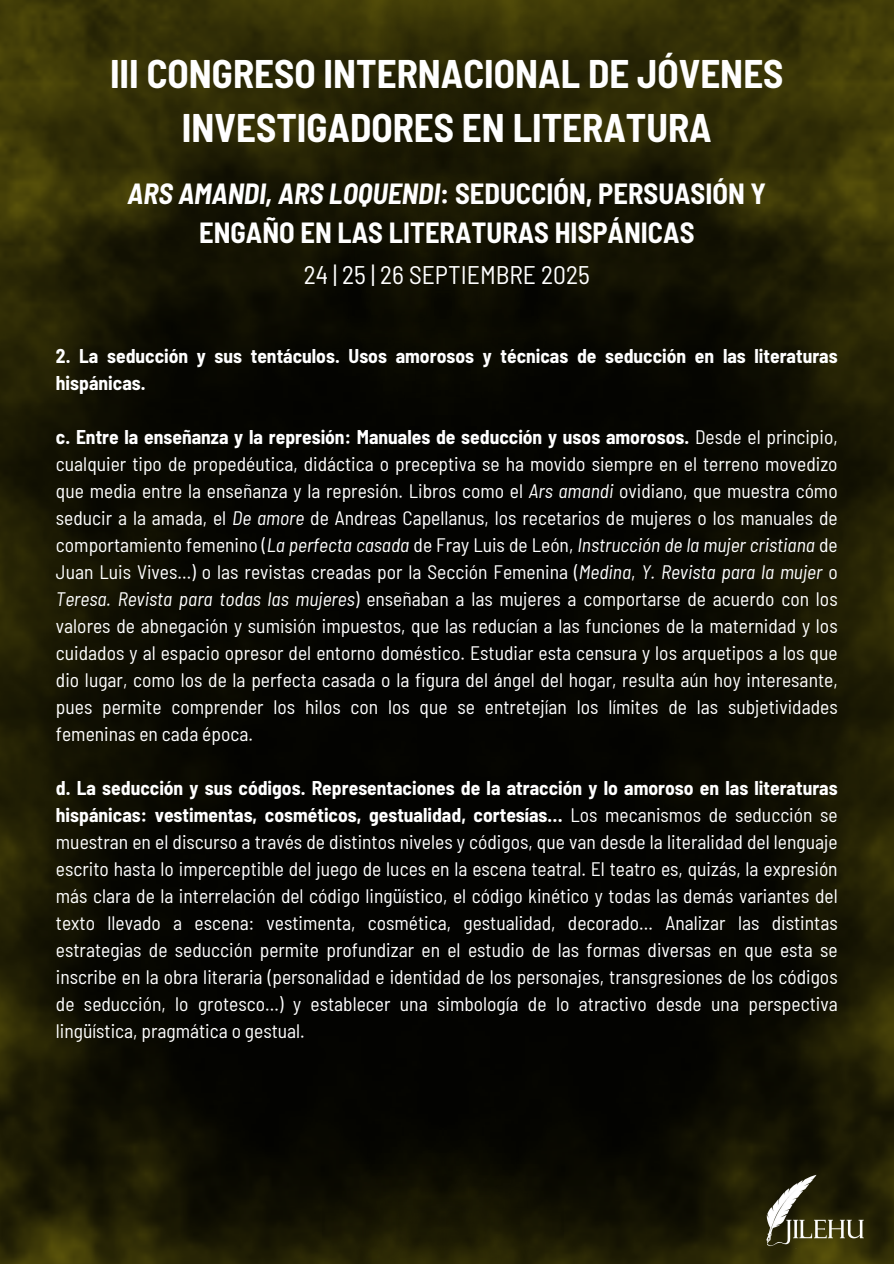
<style>
.page{position:relative;width:894px;height:1264px;background:#fff}
.page>*{position:absolute;margin:0;border:0;box-sizing:border-box;transform-origin:0 0}
.t1{font:700 semi-condensed 39px/54px "Barlow";color:#fff;text-align:center}
.t2{font:700 semi-condensed 28.5px/39.3px "Barlow";color:#fff;text-align:center}
.t3{font:semi-condensed 25.5px "Barlow";color:#fff}
.t4{font:semi-condensed 19.5px/27px "Barlow";color:#fff;text-align:justify}
.t5{font:700 semi-condensed 19.5px/27px "Barlow";color:#fff}
.s1{font-style:italic}
.s2{font-weight:700}
</style>
<div class="page">
<img style="left:0;top:0;width:287px;height:1263px">
<img style="left:287px;top:0;width:606px;height:1263px">
<img style="left:752px;top:1147px;width:116px;height:116px">
<p class="t1" style="left:110px;top:45px;width:674px">III CONGRESO INTERNACIONAL DE JÓVENES<br>INVESTIGADORES EN LITERATURA</p>
<p class="t2" style="left:127px;top:173px;width:640px"><span class="s1">ARS AMANDI, ARS LOQUENDI</span>: SEDUCCIÓN, PERSUASIÓN Y<br>ENGAÑO EN LAS LITERATURAS HISPÁNICAS</p>
<h2 class="t3" style="left:304px;top:258px;width:287px">24 | 25 | 26 SEPTIEMBRE 2025</h2>
<h3 class="t5" style="left:56px;top:341px;width:783px">2. La seducción y sus tentáculos. Usos amorosos y técnicas de seducción en las literaturas hispánicas.</h3>
<p class="t4" style="left:56px;top:422px;width:783px"><span class="s2">c. Entre la enseñanza y la represión: Manuales de seducción y usos amorosos.</span> Desde el principio, cualquier tipo de propedéutica, didáctica o preceptiva se ha movido siempre en el terreno movedizo que media entre la enseñanza y la represión. Libros como el <span class="s1">Ars amandi</span> ovidiano, que muestra cómo seducir a la amada, el <span class="s1">De amore</span> de Andreas Capellanus, los recetarios de mujeres o los manuales de comportamiento femenino (<span class="s1">La perfecta casada</span> de Fray Luis de León, <span class="s1">Instrucción de la mujer cristiana</span> de Juan Luis Vives…) o las revistas creadas por la Sección Femenina (<span class="s1">Medina</span>, <span class="s1">Y. Revista para la mujer</span> o <span class="s1">Teresa. Revista para todas las mujeres</span>) enseñaban a las mujeres a comportarse de acuerdo con los valores de abnegación y sumisión impuestos, que las reducían a las funciones de la maternidad y los cuidados y al espacio opresor del entorno doméstico. Estudiar esta censura y los arquetipos a los que dio lugar, como los de la perfecta casada o la figura del ángel del hogar, resulta aún hoy interesante, pues permite comprender los hilos con los que se entretejían los límites de las subjetividades femeninas en cada época.</p>
<h1 class="t4" style="left:56px;top:773px;width:783px"><span class="s2">d. La seducción y sus códigos. Representaciones de la atracción y lo amoroso en las literaturas hispánicas: vestimentas, cosméticos, gestualidad, cortesías…</span> Los mecanismos de seducción se muestran en el discurso a través de distintos niveles y códigos, que van desde la literalidad del lenguaje escrito hasta lo imperceptible del juego de luces en la escena teatral. El teatro es, quizás, la expresión más clara de la interrelación del código lingüístico, el código kinético y todas las demás variantes del texto llevado a escena: vestimenta, cosmética, gestualidad, decorado… Analizar las distintas estrategias de seducción permite profundizar en el estudio de las formas diversas en que esta se inscribe en la obra literaria (personalidad e identidad de los personajes, transgresiones de los códigos de seducción, lo grotesco…) y establecer una simbología de lo atractivo desde una perspectiva lingüística, pragmática o gestual.</h1>
</div>
